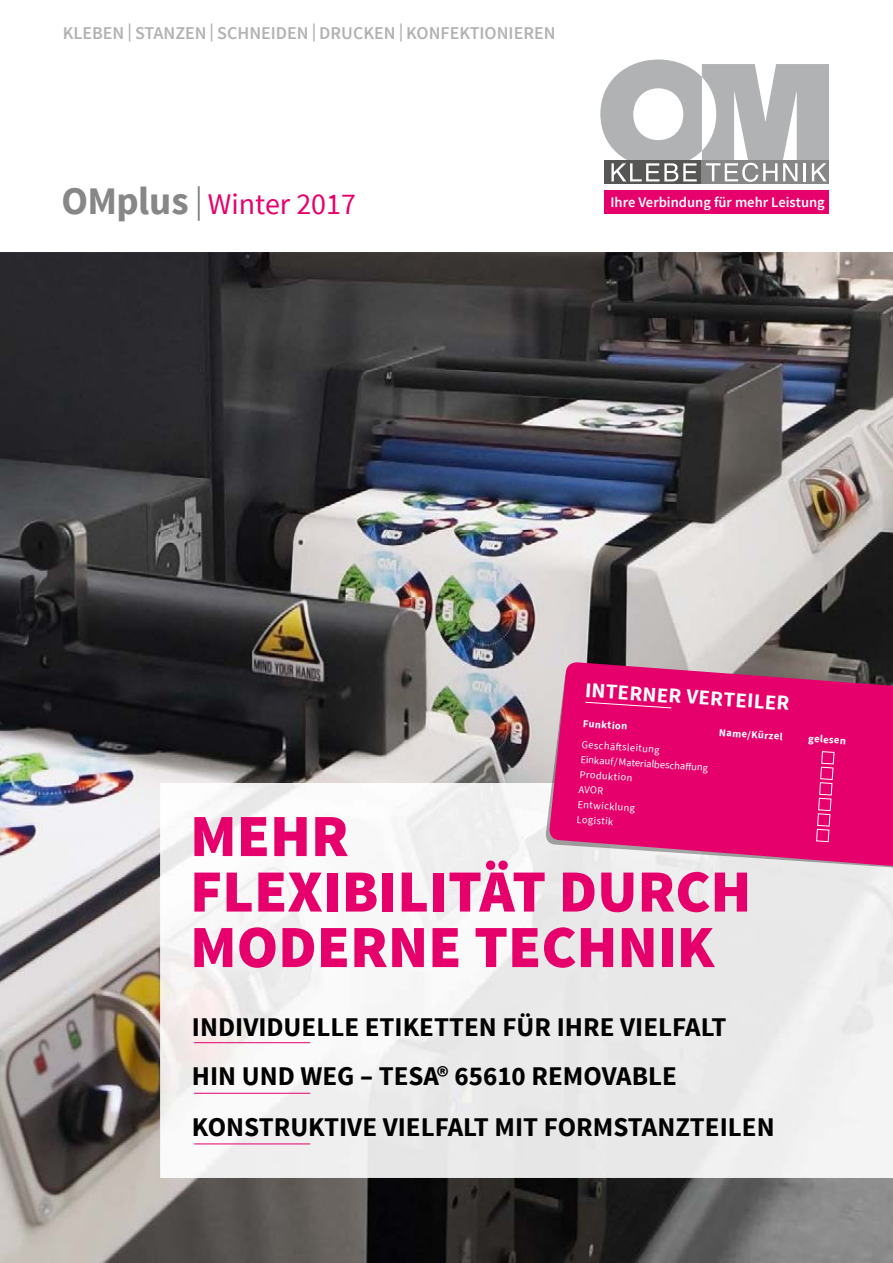
<style>
.page{position:relative;width:893px;height:1263px;background:#fff}
.page>*{position:absolute;margin:0;border:0;box-sizing:border-box;transform-origin:0 0}
.t1{font:900 60px/55.5px "Source Sans Pro";color:#e5006c}
.t2{font:30px "Source Sans Pro";color:#e5006c}
.t3{font:700 27px/50.1px "Source Sans Pro";color:#000}
.t4{font:700 21px "Source Sans Pro";color:#fff}
.t5{font:600 18px "Source Sans Pro";color:#b1b2b3}
.t6{font:600 14.55px "Source Sans Pro";color:#fff}
.t7{font:10.5px/15px "Source Sans Pro";color:#fff}
.t8{font:700 10.5px "Source Sans Pro";color:#fff}
.s1{font-weight:700;font-size:39px;color:#868786}
</style>
<div class="page">
<img style="left:0;top:252px;width:893px;height:1011px">
<div style="left:604px;top:160px;width:98px;height:24px;background:#565655"></div>
<div style="left:702px;top:160px;width:127px;height:24px;background:#868786"></div>
<svg style="left:600px;top:60px;width:229px;height:122px"></svg>
<div style="left:604px;top:190px;width:225px;height:24px;background:#e5006c"></div>
<hr style="left:198px;top:186px;width:2px;height:35px;background:#868786">
<img style="left:160px;top:783px;width:733px;height:395px">
<img style="left:194px;top:860px;width:557px;height:52px">
<hr style="left:194px;top:1042px;width:116px;height:1px;background:#e5006c">
<hr style="left:194px;top:1093px;width:116px;height:1px;background:#e5006c">
<hr style="left:194px;top:1143px;width:116px;height:1px;background:#e5006c">
<svg style="left:548px;top:661px;width:345px;height:211px;fill:#e5006c"></svg>
<svg style="left:816px;top:751px;width:19px;height:91px"></svg>
<svg style="left:585px;top:701px;width:87px;height:8px"></svg>
<p class="t5" style="left:63px;top:22px;width:494px">KLEBEN | STANZEN | SCHNEIDEN | DRUCKEN | KONFEKTIONIEREN</p>
<p class="t2" style="left:62px;top:185px;width:296px"><span class="s1">OMplus</span> Winter 2017</p>
<p class="t6" style="left:610px;top:193px;width:216px">Ihre Verbindung für mehr Leistung</p>
<p class="t4" style="left:586px;top:676px;width:206px;rotate:4deg">INTERNER VERTEILER</p>
<p class="t8" style="left:583px;top:716px;width:46px;rotate:4deg">Funktion</p>
<p class="t8" style="left:720px;top:725px;width:65px;rotate:4deg">Name/Kürzel</p>
<p class="t8" style="left:809px;top:731px;width:39px;rotate:4deg">gelesen</p>
<p class="t7" style="left:582px;top:737px;width:129px;rotate:4deg">Geschäft sleitung<br>Einkauf/Materialbeschaff ung<br>Produktion<br>AVOR<br>Entwicklung<br>Logistik</p>
<h1 class="t1" style="left:190px;top:811px;width:563px">MEHR<br>FLEXIBILITÄT DURCH<br>MODERNE TECHNIK</h1>
<p class="t3" style="left:192px;top:1002px;width:584px">INDIVIDUELLE ETIKETTEN FÜR IHRE VIELFALT<br>HIN UND WEG – TESA® 65610 REMOVABLE<br>KONSTRUKTIVE VIELFALT MIT FORMSTANZTEILEN</p>
</div>
